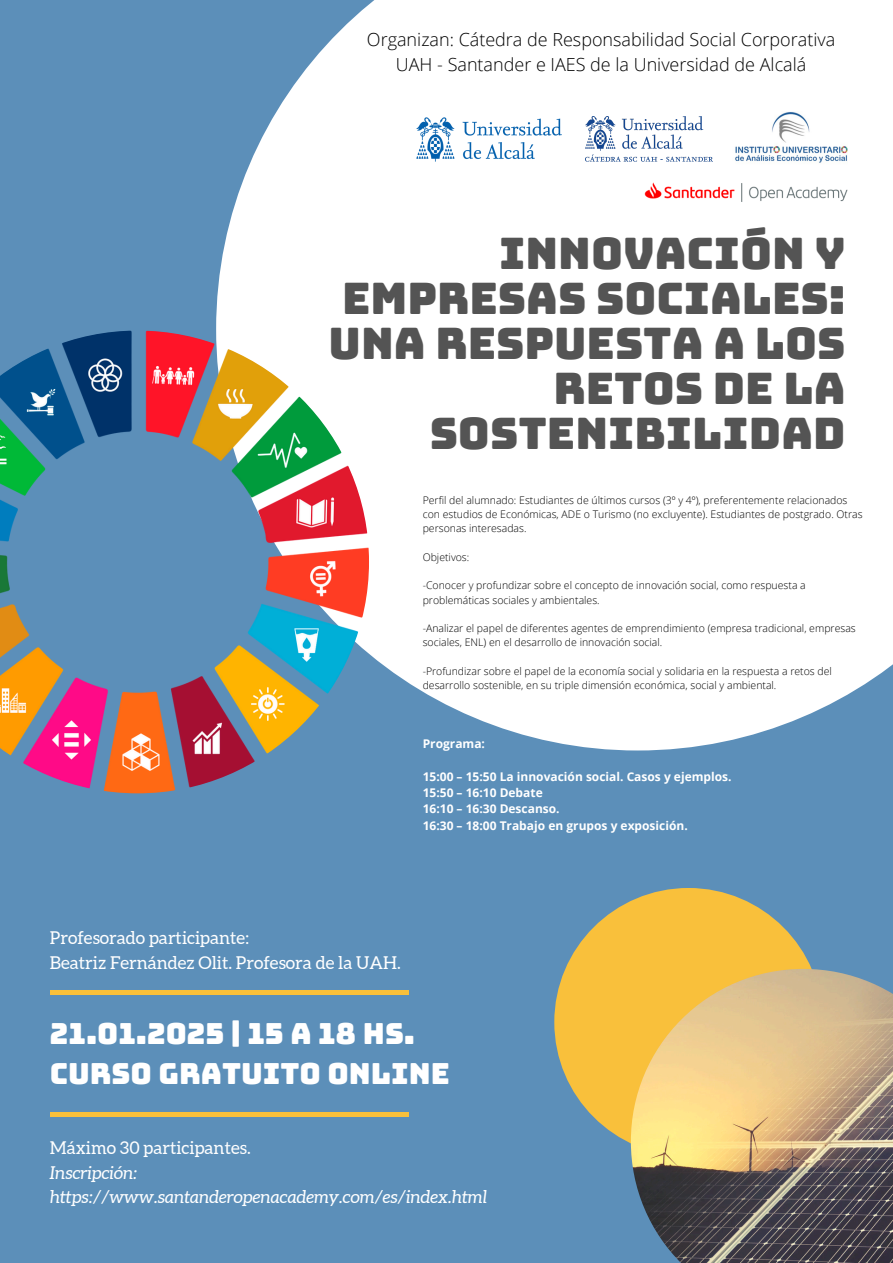
<style>
.page{position:relative;width:893px;height:1263px;background:#5c8fb9}
.page>*{position:absolute;margin:0;border:0;box-sizing:border-box;transform-origin:0 0}
.t1{font:43.5px/45px "Bungee";color:#545454;text-align:right}
.t2{font:29.1px/40.3px "Bungee";color:#fff}
.t3{font:300 18px/24.8px "Open Sans";color:#000;text-align:center}
.t4{font:italic 17.7px/24.7px "Aleo";color:#fff}
.t5{font:17.7px/24.7px "Aleo";color:#fff}
.t6{font:700 12px/16.3px "Open Sans";color:#fff}
.t7{font:300 10.5px/14.2px "Open Sans";color:#000}
.s1{font-style:normal}
</style>
<div class="page">
<svg style="left:216px;top:0;width:677px;height:750px;background:#f2f6f9"></svg>
<div style="left:554px;top:888px;width:268px;height:268px;background:#f9c03b;border-radius:50%"></div>
<img style="left:0;top:330px;width:369px;height:463px">
<img style="left:631px;top:969px;width:262px;height:294px">
<hr style="left:50px;top:990px;width:359px;height:4px;background:#f9c03b">
<div style="left:50px;top:1112px;width:359px;height:5px;background:#f9c03b"></div>
<div style="left:664px;top:520px;width:181px;height:10px;background:#fff"></div>
<img style="left:732px;top:104px;width:119px;height:60px">
<img style="left:585px;top:116px;width:127px;height:45px">
<img style="left:629px;top:171px;width:235px;height:44px">
<img style="left:417px;top:117px;width:144px;height:44px">
<p class="t3" style="left:367px;top:27px;width:470px">Organizan: Cátedra de Responsabilidad Social Corporativa<br>UAH - Santander e IAES de la Universidad de Alcalá</p>
<p class="t1" style="left:328px;top:231px;width:518px">INNOVACIÓN Y<br>EMPRESAS SOCIALES:<br>UNA RESPUESTA A LOS<br>RETOS DE LA<br>SOSTENIBILIDAD</p>
<p class="t7" style="left:423px;top:492px;width:441px">Perfil del alumnado: Estudiantes de últimos cursos (3º y 4º), preferentemente relacionados con estudios de Económicas, ADE o Turismo (no excluyente). Estudiantes de postgrado. Otras personas interesadas.</p>
<p class="t7" style="left:423px;top:549px;width:48px">Objetivos:</p>
<p class="t7" style="left:423px;top:578px;width:385px">-Conocer y profundizar sobre el concepto de innovación social, como respuesta a problemáticas sociales y ambientales.</p>
<p class="t7" style="left:423px;top:621px;width:434px">-Analizar el papel de diferentes agentes de emprendimiento (empresa tradicional, empresas sociales, ENL) en el desarrollo de innovación social.</p>
<p class="t7" style="left:423px;top:664px;width:411px">-Profundizar sobre el papel de la economía social y solidaria en la respuesta a retos del</p>
<p class="t7" style="left:423px;top:678px;width:355px">desarrollo sostenible, en su triple dimensión económica, social y ambiental.</p>
<p class="t6" style="left:423px;top:735px;width:64px">Programa:</p>
<p class="t6" style="left:423px;top:768px;width:310px">15:00 – 15:50 La innovación social. Casos y ejemplos.<br>15:50 – 16:10 Debate<br>16:10 – 16:30 Descanso.<br>16:30 – 18:00 Trabajo en grupos y exposición.</p>
<p class="t5" style="left:50px;top:925px;width:352px">Profesorado participante:<br>Beatriz Fernández Olit. Profesora de la UAH.</p>
<p class="t2" style="left:50px;top:1013px;width:401px">21.01.2025 | 15 A 18 HS.<br>CURSO GRATUITO ONLINE</p>
<h1 class="t4" style="left:50px;top:1135px;width:438px"><span class="s1">Máximo 30 participantes.<br></span>Inscripción: https://www.santanderopenacademy.com/es/index.html</h1>
</div>
